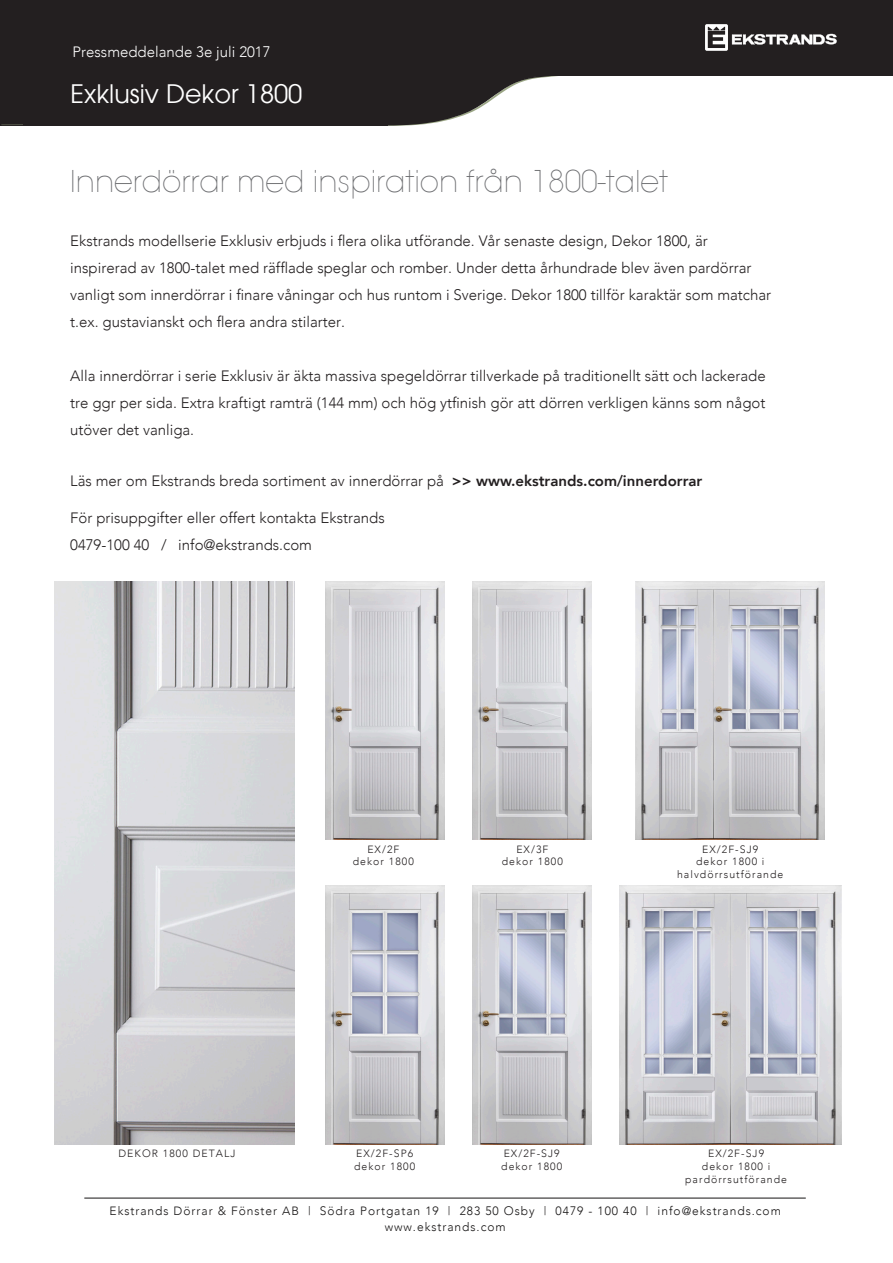
<style>
.page{position:relative;width:893px;height:1263px;background:#fff}
.page>*{position:absolute;margin:0;border:0;box-sizing:border-box;transform-origin:0 0}
.t1{font:200 30px "Avant Garde";color:#6c6d70}
.t2{font:25.5px "Avant Garde";color:#fff}
.t3{font:300 15px "Avenir";color:#231f20}
.t4{font:300 15px "Avenir";color:#fff}
.t5{font:300 12px "Avenir";letter-spacing:.08em;color:#161414}
.t6{font:300 10.5px "Avenir";letter-spacing:.1em;color:#231f20}
.s1{font-weight:800}
</style>
<div class="page">
<svg style="left:0;top:0;width:593px;height:126px;fill:#231f20"></svg>
<div style="left:23px;top:34px;width:364px;height:92px;background:#231f20"></div>
<div style="left:89px;top:0;width:804px;height:75px;background:#231f20"></div>
<hr style="left:84px;top:1198px;width:722px;height:1px;background:#161414">
<svg style="left:705px;top:24px;width:132px;height:27px"></svg>
<img style="left:472px;top:886px;width:119px;height:258px">
<img style="left:325px;top:886px;width:119px;height:258px">
<img style="left:472px;top:581px;width:119px;height:259px">
<img style="left:325px;top:581px;width:119px;height:259px">
<img style="left:619px;top:886px;width:222px;height:258px">
<img style="left:636px;top:581px;width:189px;height:259px">
<img style="left:54px;top:581px;width:241px;height:563px">
<p class="t4" style="left:73px;top:45px;width:199px">Pressmeddelande 3e juli 2017</p>
<p class="t2" style="left:71px;top:82px;width:233px">Exklusiv Dekor 1800</p>
<p class="t1" style="left:70px;top:167px;width:599px">Innerdörrar med inspiration från 1800-talet</p>
<p class="t3" style="left:70px;top:234px;width:639px">Ekstrands modellserie Exklusiv erbjuds i flera olika utförande. Vår senaste design, Dekor 1800, är</p>
<p class="t3" style="left:70px;top:261px;width:683px">inspirerad av 1800-talet med räfflade speglar och romber. Under detta århundrade blev även pardörrar</p>
<p class="t3" style="left:70px;top:288px;width:702px">vanligt som innerdörrar i finare våningar och hus runtom i Sverige. Dekor 1800 tillför karaktär som matchar</p>
<p class="t3" style="left:70px;top:315px;width:276px">t.ex. gustavianskt och flera andra stilarter.</p>
<p class="t3" style="left:70px;top:369px;width:697px">Alla innerdörrar i serie Exklusiv är äkta massiva spegeldörrar tillverkade på traditionellt sätt och lackerade</p>
<p class="t3" style="left:70px;top:396px;width:697px">tre ggr per sida. Extra kraftigt ramträ (144 mm) och hög ytfinish gör att dörren verkligen känns som något</p>
<p class="t3" style="left:70px;top:423px;width:125px">utöver det vanliga.</p>
<p class="t3" style="left:70px;top:474px;width:634px">Läs mer om Ekstrands breda sortiment av innerdörrar på <span class="s1">&gt;&gt; www.ekstrands.com/innerdorrar</span></p>
<p class="t3" style="left:70px;top:511px;width:316px">För prisuppgifter eller offert kontakta Ekstrands</p>
<p class="t3" style="left:70px;top:538px;width:243px">0479-100 40 / info@ekstrands.com</p>
<p class="t6" style="left:118px;top:1149px;width:119px">DEKOR 1800 DETALJ</p>
<p class="t6" style="left:367px;top:844px;width:34px">EX/2F</p>
<p class="t6" style="left:353px;top:857px;width:63px">dekor 1800</p>
<p class="t6" style="left:516px;top:844px;width:34px">EX/3F</p>
<p class="t6" style="left:502px;top:857px;width:63px">dekor 1800</p>
<p class="t6" style="left:356px;top:1149px;width:59px">EX/2F-SP6</p>
<p class="t6" style="left:354px;top:1162px;width:63px">dekor 1800</p>
<p class="t6" style="left:504px;top:1149px;width:58px">EX/2F-SJ9</p>
<p class="t6" style="left:501px;top:1162px;width:63px">dekor 1800</p>
<p class="t6" style="left:702px;top:844px;width:58px">EX/2F-SJ9</p>
<p class="t6" style="left:696px;top:857px;width:70px">dekor 1800 i</p>
<p class="t6" style="left:677px;top:870px;width:108px">halvdörrsutförande</p>
<p class="t6" style="left:708px;top:1149px;width:58px">EX/2F-SJ9</p>
<p class="t6" style="left:702px;top:1162px;width:70px">dekor 1800 i</p>
<p class="t6" style="left:685px;top:1174px;width:103px">pardörrsutförande</p>
<p class="t5" style="left:110px;top:1205px;width:673px">Ekstrands Dörrar &amp; Fönster AB | Södra Portgatan 19 | 283 50 Osby | 0479 - 100 40 | info@ekstrands.com</p>
<p class="t5" style="left:385px;top:1222px;width:122px">www.ekstrands.com</p>
</div>
